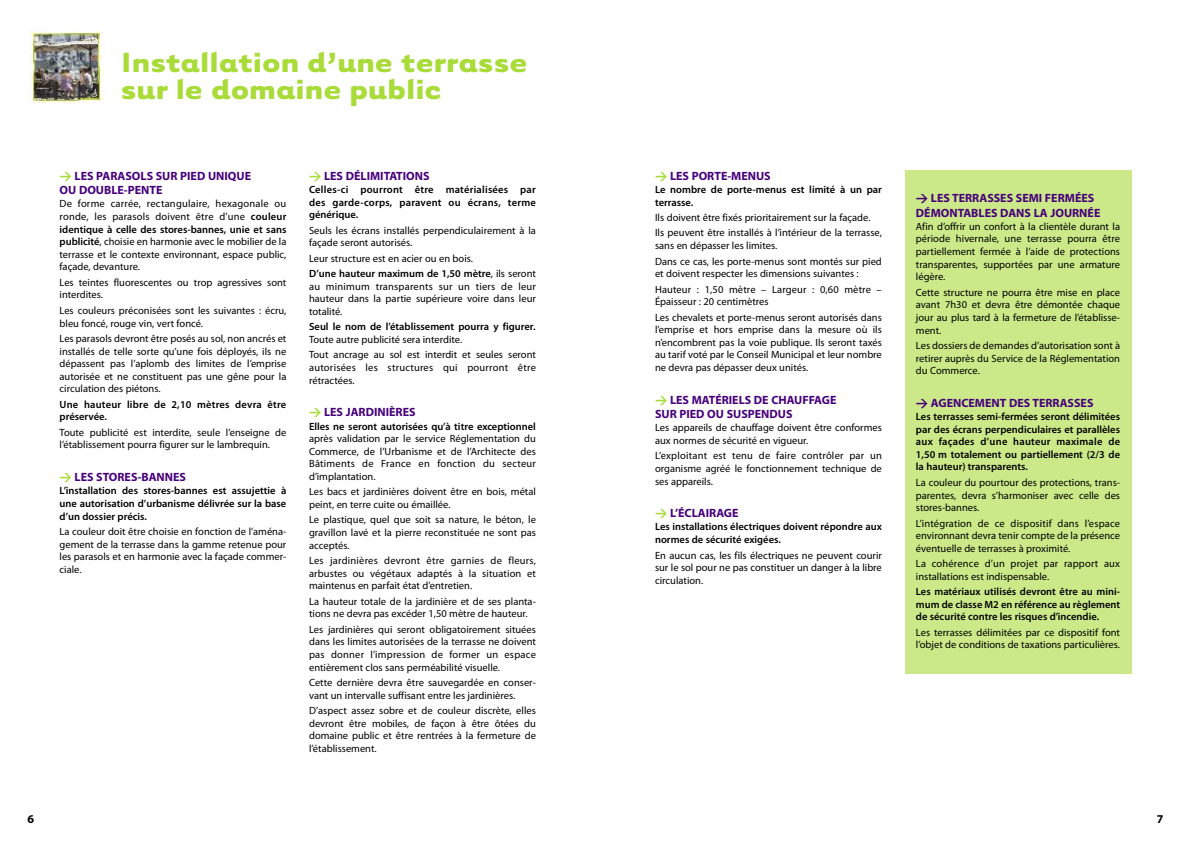
<style>
.page{position:relative;width:1191px;height:842px;background:#fff}
.page>*{position:absolute;margin:0;border:0;box-sizing:border-box;transform-origin:0 0}
.t1{font:700 32px/27px "Tarzana Wide";color:#a9db39}
.t2{font:700 12px/14.4px "Myriad Pro";color:#47007c}
.t3{font:700 12px "Myriad Pro";color:#000}
.t4{font:10.5px/12.6px "Myriad Pro";color:#000;text-align:justify}
.t5{font:600 10.5px/12.6px "Myriad Pro";color:#000;text-align:justify}
.t6{font:10.5px/12.6px "Myriad Pro";letter-spacing:.02em;color:#000}
.t7{font:600 10.5px/12.6px "Myriad Pro";letter-spacing:.02em;color:#000}
.s1{font-family:"DIN";color:#a9db39}
.s2{font-weight:600}
.s3{font-family:"DIN"}
</style>
<div class="page">
<div style="left:904px;top:170px;width:227px;height:503px;background:#cbe988"></div>
<img style="left:30px;top:31px;width:74px;height:71px">
<h1 class="t1" style="left:121px;top:47px;width:408px">Installation d’une terrasse sur le domaine public</h1>
<p class="t2" style="left:60px;top:169px;width:193px"><span class="s1">&gt;</span> LES PARASOLS SUR PIED UNIQUE<br>OU DOUBLE-PENTE</p>
<p class="t4" style="left:60px;top:198px;width:228px">De forme carrée, rectangulaire, hexagonale ou ronde, les parasols doivent être d’une <span class="s2">couleur identique à celle des stores-bannes, unie et sans publicité</span>, choisie en harmonie avec le mobilier de la terrasse et le contexte environnant, espace public, façade, devanture.</p>
<p class="t4" style="left:60px;top:277px;width:228px">Les teintes fluorescentes ou trop agressives sont interdites.</p>
<p class="t4" style="left:60px;top:305px;width:228px">Les couleurs préconisées sont les suivantes : écru, bleu foncé, rouge vin, vert foncé.</p>
<p class="t4" style="left:60px;top:333px;width:228px">Les parasols devront être posés au sol, non ancrés et installés de telle sorte qu’une fois déployés, ils ne dépassent pas l’aplomb des limites de l’emprise autorisée et ne constituent pas une gêne pour la circulation des piétons.</p>
<p class="t7" style="left:60px;top:399px;width:228px">Une hauteur libre de 2,10 mètres devra être préservée.</p>
<p class="t4" style="left:60px;top:427px;width:228px">Toute publicité est interdite, seule l’enseigne de l’établissement pourra figurer sur le lambrequin.</p>
<p class="t2" style="left:60px;top:471px;width:128px"><span class="s1">&gt;</span> LES STORES-BANNES</p>
<p class="t5" style="left:60px;top:485px;width:228px">L’installation des stores-bannes est assujettie à une autorisation d’urbanisme délivrée sur la base d’un dossier précis.</p>
<p class="t4" style="left:60px;top:526px;width:228px">La couleur doit être choisie en fonction de l’aména&shy;gement de la terrasse dans la gamme retenue pour les parasols et en harmonie avec la façade commer&shy;ciale.</p>
<p class="t2" style="left:309px;top:169px;width:122px"><span class="s1">&gt;</span> LES DÉLIMITATIONS</p>
<p class="t5" style="left:309px;top:184px;width:228px">Celles-ci pourront être matérialisées par des garde-corps, paravent ou écrans, terme générique.</p>
<p class="t4" style="left:309px;top:225px;width:228px">Seuls les écrans installés perpendiculairement à la façade seront autorisés.</p>
<p class="t4" style="left:309px;top:251px;width:228px;line-height:15.4px">Leur structure est en acier ou en bois.<br><span class="s2">D’une hauteur maximum de 1,50 mètre</span>, ils seront</p>
<p class="t4" style="left:309px;top:281px;width:228px">au minimum transparents sur un tiers de leur hauteur dans la partie supérieure voire dans leur totalité.</p>
<p class="t5" style="left:309px;top:321px;width:228px">Seul le nom de l’établissement pourra y figurer.</p>
<p class="t4" style="left:309px;top:333px;width:228px;line-height:15.4px">Toute autre publicité sera interdite.<br>Tout ancrage au sol est interdit et seules seront</p>
<p class="t6" style="left:309px;top:362px;width:228px">autorisées les structures qui pourront être rétractées.</p>
<p class="t2" style="left:309px;top:406px;width:108px"><span class="s1">&gt;</span> LES JARDINIÈRES</p>
<p class="t5" style="left:309px;top:420px;width:228px">Elles ne seront autorisées qu’à titre exceptionnel</p>
<p class="t4" style="left:309px;top:433px;width:228px">après validation par le service Réglementation du Commerce, de l’Urbanisme et de l’Architecte des Bâtiments de France en fonction du secteur d’implantation.</p>
<p class="t4" style="left:309px;top:486px;width:228px">Les bacs et jardinières doivent être en bois, métal peint, en terre cuite ou émaillée.</p>
<p class="t4" style="left:309px;top:514px;width:228px">Le plastique, quel que soit sa nature, le béton, le gravillon lavé et la pierre reconstituée ne sont pas acceptés.</p>
<p class="t4" style="left:309px;top:555px;width:228px">Les jardinières devront être garnies de fleurs, arbustes ou végétaux adaptés à la situation et maintenus en parfait état d’entretien.</p>
<p class="t4" style="left:309px;top:596px;width:228px">La hauteur totale de la jardinière et de ses planta&shy;tions ne devra pas excéder 1,50 mètre de hauteur.</p>
<p class="t4" style="left:309px;top:624px;width:228px">Les jardinières qui seront obligatoirement situées dans les limites autorisées de la terrasse ne doivent pas donner l’impression de former un espace entièrement clos sans perméabilité visuelle.</p>
<p class="t4" style="left:309px;top:677px;width:228px">Cette dernière devra être sauvegardée en conser&shy;vant un intervalle suffisant entre les jardinières.</p>
<p class="t4" style="left:309px;top:705px;width:228px">D’aspect assez sobre et de couleur discrète, elles devront être mobiles, de façon à être ôtées du domaine public et être rentrées à la fermeture de l’établissement.</p>
<p class="t2" style="left:655px;top:169px;width:117px"><span class="s1">&gt;</span> LES PORTE-MENUS</p>
<p class="t5" style="left:655px;top:184px;width:228px">Le nombre de porte-menus est limité à un par terrasse.</p>
<p class="t4" style="left:655px;top:211px;width:228px;line-height:15.4px">Ils doivent être fixés prioritairement sur la façade.<br>Ils peuvent être installés à l’intérieur de la terrasse,</p>
<p class="t4" style="left:655px;top:239px;width:228px;line-height:15.4px">sans en dépasser les limites.<br>Dans ce cas, les porte-menus sont montés sur pied</p>
<p class="t4" style="left:655px;top:267px;width:228px;line-height:15.4px">et doivent respecter les dimensions suivantes :<br>Hauteur : 1,50 mètre – Largeur : 0,60 mètre –</p>
<p class="t4" style="left:655px;top:295px;width:228px;line-height:15.4px">Épaisseur : 20 centimètres<br>Les chevalets et porte-menus seront autorisés dans</p>
<p class="t4" style="left:655px;top:324px;width:228px">l’emprise et hors emprise dans la mesure où ils n’encombrent pas la voie publique. Ils seront taxés au tarif voté par le Conseil Municipal et leur nombre ne devra pas dépasser deux unités.</p>
<p class="t2" style="left:655px;top:393px;width:183px"><span class="s1">&gt;</span> LES MATÉRIELS DE CHAUFFAGE<br>SUR PIED OU SUSPENDUS</p>
<p class="t4" style="left:655px;top:422px;width:228px">Les appareils de chauffage doivent être conformes aux normes de sécurité en vigueur.</p>
<p class="t4" style="left:655px;top:450px;width:228px">L’exploitant est tenu de faire contrôler par un organisme agréé le fonctionnement technique de ses appareils.</p>
<p class="t2" style="left:655px;top:507px;width:85px"><span class="s1">&gt;</span> L’ÉCLAIRAGE</p>
<p class="t5" style="left:655px;top:521px;width:228px">Les installations électriques doivent répondre aux normes de sécurité exigées.</p>
<p class="t4" style="left:655px;top:549px;width:228px">En aucun cas, les fils électriques ne peuvent courir sur le sol pour ne pas constituer un danger à la libre circulation.</p>
<p class="t2" style="left:916px;top:192px;width:186px"><span class="s3">&gt;</span> LES TERRASSES SEMI FERMÉES<br>DÉMONTABLES DANS LA JOURNÉE</p>
<p class="t4" style="left:916px;top:221px;width:206px">Afin d’offrir un confort à la clientèle durant la période hivernale, une terrasse pourra être partiellement fermée à l’aide de protections transparentes, supportées par une armature légère.</p>
<p class="t4" style="left:916px;top:287px;width:206px">Cette structure ne pourra être mise en place avant 7h30 et devra être démontée chaque jour au plus tard à la fermeture de l’établisse&shy;ment.</p>
<p class="t4" style="left:916px;top:340px;width:206px">Les dossiers de demandes d’autorisation sont à retirer auprès du Service de la Réglementation du Commerce.</p>
<p class="t2" style="left:916px;top:396px;width:179px"><span class="s3">&gt;</span> AGENCEMENT DES TERRASSES</p>
<p class="t5" style="left:916px;top:411px;width:206px">Les terrasses semi-fermées seront délimitées par des écrans perpendiculaires et parallèles aux façades d’une hauteur maximale de 1,50 m totalement ou partiellement (2/3 de la hauteur) transparents.</p>
<p class="t4" style="left:916px;top:477px;width:206px">La couleur du pourtour des protections, trans&shy;parentes, devra s’harmoniser avec celle des stores-bannes.</p>
<p class="t4" style="left:916px;top:517px;width:206px">L’intégration de ce dispositif dans l’espace environnant devra tenir compte de la présence éventuelle de terrasses à proximité.</p>
<p class="t4" style="left:916px;top:558px;width:206px">La cohérence d’un projet par rapport aux installations est indispensable.</p>
<p class="t5" style="left:916px;top:586px;width:206px">Les matériaux utilisés devront être au mini&shy;mum de classe M2 en référence au règlement de sécurité contre les risques d’incendie.</p>
<p class="t4" style="left:916px;top:627px;width:206px">Les terrasses délimitées par ce dispositif font l’objet de conditions de taxations particulières.</p>
<p class="t3" style="left:27px;top:814px;width:8px">6</p>
<p class="t3" style="left:1157px;top:814px;width:8px">7</p>
</div>
